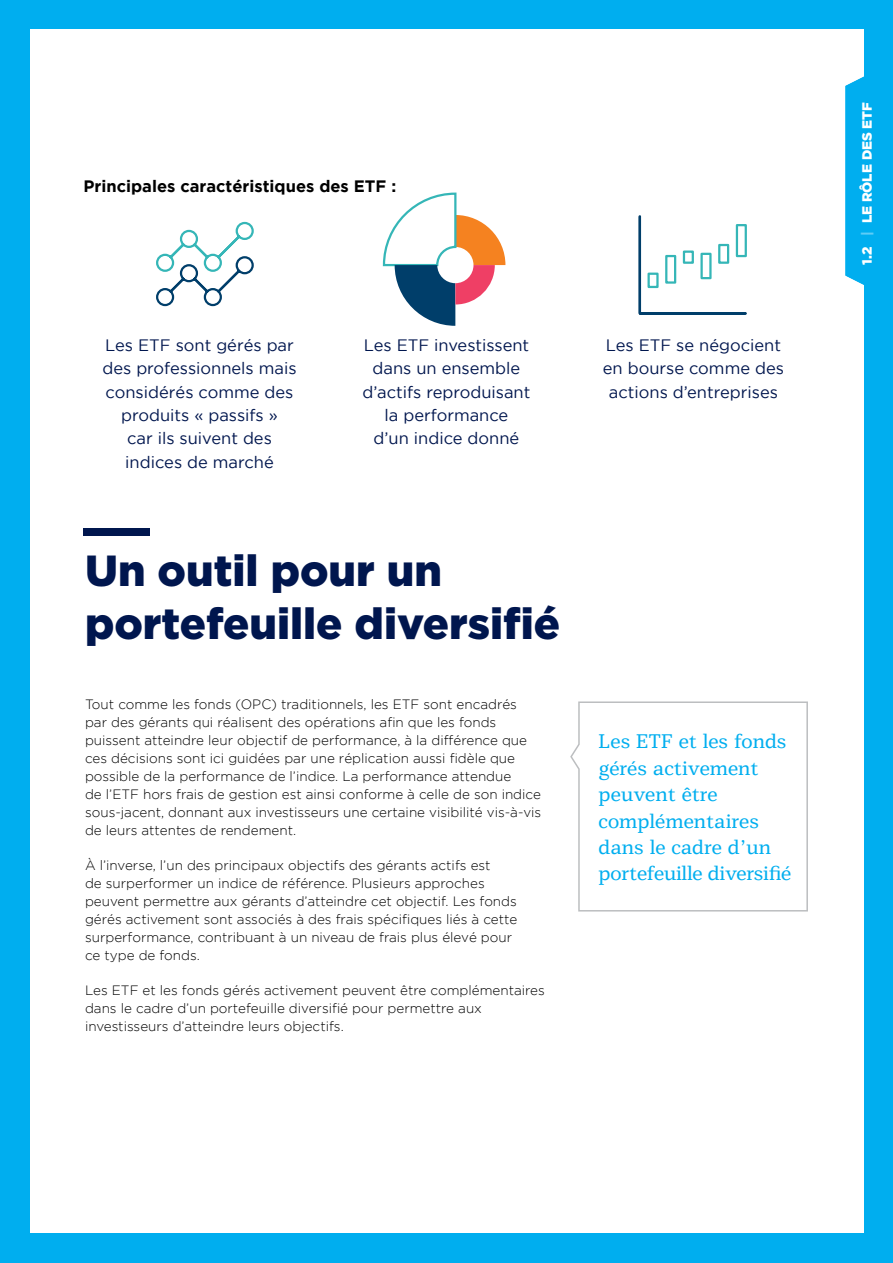
<style>
.page{position:relative;width:893px;height:1263px;background:#00aeef}
.page>*{position:absolute;margin:0;border:0;box-sizing:border-box;transform-origin:0 0}
.t1{font:900 43.5px/52.2px "Gotham";color:#00164e}
.t2{font:19.5px/26.4px "Mediator Serif Web";color:#00aeef}
.t3{font:16.5px/23.4px "Gotham";color:#00164e;text-align:center}
.t4{font:700 16.5px "Gotham";color:#000}
.t5{font:300 13.5px/18px "Gotham";color:#000}
.t6{font:900 13.5px "Gotham";color:#fff}
.s1{color:#5fccf6}
</style>
<div class="page">
<div style="left:30px;top:30px;width:833px;height:1203px;background:#fff"></div>
<svg style="left:845px;top:62px;width:19px;height:237px"></svg>
<svg style="left:156px;top:221px;width:98px;height:86px"></svg>
<svg style="left:382px;top:192px;width:123px;height:134px"></svg>
<svg style="left:638px;top:215px;width:109px;height:100px"></svg>
<div style="left:84px;top:528px;width:66px;height:7px;background:#00164e"></div>
<svg style="left:570px;top:701px;width:238px;height:211px"></svg>
<p class="t4" style="left:84px;top:176px;width:314px">Principales caractéristiques des ETF :</p>
<p class="t3" style="left:102px;top:333px;width:196px">Les ETF sont gérés par des professionnels mais considérés comme des produits « passifs »<br>car ils suivent des indices de marché</p>
<p class="t3" style="left:362px;top:333px;width:169px">Les ETF investissent dans un ensemble d’actifs reproduisant la performance<br>d’un indice donné</p>
<p class="t3" style="left:603px;top:333px;width:183px">Les ETF se négocient en bourse comme des actions d’entreprises</p>
<h1 class="t1" style="left:85px;top:544px;width:477px">Un outil pour un portefeuille diversifié</h1>
<p class="t5" style="left:85px;top:695px;width:458px">Tout comme les fonds (OPC) traditionnels, les ETF sont encadrés par des gérants qui réalisent des opérations afin que les fonds puissent atteindre leur objectif de performance, à la différence que ces décisions sont ici guidées par une réplication aussi fidèle que possible de la performance de l’indice. La performance attendue<br>de l’ETF hors frais de gestion est ainsi conforme à celle de son indice sous-jacent, donnant aux investisseurs une certaine visibilité vis-à-vis de leurs attentes de rendement.</p>
<p class="t5" style="left:85px;top:856px;width:434px">À l’inverse, l’un des principaux objectifs des gérants actifs est<br>de surperformer un indice de référence. Plusieurs approches peuvent permettre aux gérants d’atteindre cet objectif. Les fonds gérés activement sont associés à des frais spécifiques liés à cette surperformance, contribuant à un niveau de frais plus élevé pour ce type de fonds.</p>
<p class="t5" style="left:85px;top:981px;width:461px">Les ETF et les fonds gérés activement peuvent être complémentaires dans le cadre d’un portefeuille diversifié pour permettre aux investisseurs d’atteindre leurs objectifs.</p>
<h2 class="t2" style="left:598px;top:729px;width:194px">Les ETF et les fonds gérés activement peuvent être complémentaires dans le cadre d’un portefeuille diversifié</h2>
<p class="t6" style="left:859px;top:265px;width:165px;rotate:-90deg">1.2 <span class="s1">|</span> LE RÔLE DES ETF</p>
</div>
